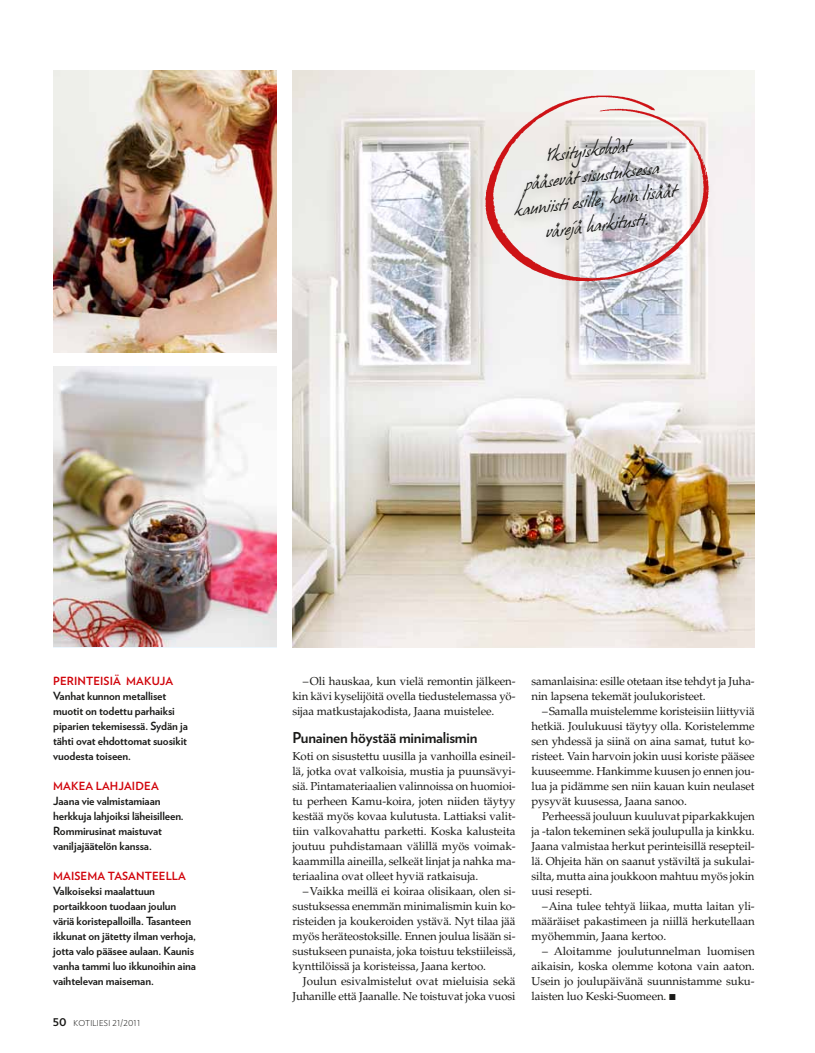
<style>
.page{position:relative;width:815px;height:1053px;background:#fff}
.page>*{position:absolute;margin:0;border:0;box-sizing:border-box;transform-origin:0 0}
.t1{font:15px/25px "Hans Hand";color:#1a1a18;text-align:center}
.t2{font:700 15px "Verlag";letter-spacing:-.015em;color:#1a1a18}
.t3{font:11.5px/15px "Palatino LT Std";letter-spacing:-.01em;color:#1a1a18;text-align:justify}
.t4{font:700 11.25px/15px "Verlag";letter-spacing:-.01em;color:#1a1a18}
.t5{font:700 11.25px "Verlag";letter-spacing:.24em;color:#d1050c}
.t6{font:300 8.12px "Verlag";letter-spacing:.03em;color:#1a1a18}
.s1{font-weight:700;font-size:10.62px}
</style>
<div class="page">
<img style="left:292px;top:71px;width:463px;height:576px">
<img style="left:53px;top:71px;width:223px;height:281px">
<img style="left:53px;top:367px;width:223px;height:279px">
<img style="left:480px;top:82px;width:234px;height:217px">
<div style="left:505px;top:128px;width:185px;height:124px;background:#1a1a18;opacity:.25"></div>
<h1 class="t1" style="left:506px;top:149px;width:164px;rotate:-7deg">Yksityiskohdat<br>pääsevät sisustuksessa kauniisti esille, kuin lisäät värejä harkitusti.</h1>
<p class="t5" style="left:53px;top:672px;width:119px">Perinteisiä makuja</p>
<p class="t4" style="left:53px;top:687px;width:136px">Vanhat kunnon metalliset muotit on todettu parhaiksi piparien tekemisessä. Sydän ja tähti ovat ehdottomat suosikit vuodesta toiseen.</p>
<p class="t5" style="left:53px;top:777px;width:105px">makea Lahjaidea</p>
<p class="t4" style="left:53px;top:792px;width:132px">Jaana vie valmistamiaan herkkuja lahjoiksi läheisilleen.<br>Rommirusinat maistuvat vaniljajäätelön kanssa.</p>
<p class="t5" style="left:53px;top:867px;width:132px">maisema tasanteella</p>
<p class="t4" style="left:53px;top:882px;width:144px">Valkoiseksi maalattuun portaikkoon tuodaan joulun väriä koristepalloilla. Tasanteen ikkunat on jätetty ilman verhoja, jotta valo pääsee aulaan. Kaunis vanha tammi luo ikkunoihin aina vaihtelevan maiseman.</p>
<p class="t6" style="left:53px;top:1017px;width:89px"><span class="s1">50</span> KOTILIESI 21/2011</p>
<p class="t3" style="left:292px;top:673px;width:225px;text-indent:11px">–Oli hauskaa, kun vielä remontin jälkeen&shy;kin kävi kyselijöitä ovella tiedustelemassa yö&shy;sijaa matkustajakodista, Jaana muistelee.</p>
<h1 class="t2" style="left:292px;top:725px;width:187px">Punainen höystää minimalismin</h1>
<p class="t3" style="left:292px;top:748px;width:225px">Koti on sisustettu uusilla ja vanhoilla esineil&shy;lä, jotka ovat valkoisia, mustia ja puunsävyi&shy;siä. Pintamateriaalien valinnoissa on huomioi&shy;tu perheen Kamu-koira, joten niiden täytyy kestää myös kovaa kulutusta. Lattiaksi valit&shy;tiin valkovahattu parketti. Koska kalusteita joutuu puhdistamaan välillä myös voimak&shy;kaammilla aineilla, selkeät linjat ja nahka ma&shy;teriaalina ovat olleet hyviä ratkaisuja.</p>
<p class="t3" style="left:292px;top:883px;width:225px;text-indent:11px">–Vaikka meillä ei koiraa olisikaan, olen si&shy;sustuksessa enemmän minimalismin kuin ko&shy;risteiden ja koukeroiden ystävä. Nyt tilaa jää myös heräteostoksille. Ennen joulua lisään si&shy;sustukseen punaista, joka toistuu tekstiileissä, kynttilöissä ja koristeissa, Jaana kertoo.</p>
<p class="t3" style="left:292px;top:973px;width:225px;text-align:right">Joulun esivalmistelut ovat mieluisia sekä<br>Juhanille että Jaanalle. Ne toistuvat joka vuosi</p>
<p class="t3" style="left:531px;top:673px;width:225px">samanlaisina: esille otetaan itse tehdyt ja Juha&shy;nin lapsena tekemät joulukoristeet.</p>
<p class="t3" style="left:531px;top:703px;width:225px;text-indent:11px">–Samalla muistelemme koristeisiin liittyviä hetkiä. Joulukuusi täytyy olla. Koristelemme sen yhdessä ja siinä on aina samat, tutut ko&shy;risteet. Vain harvoin jokin uusi koriste pääsee kuuseemme. Hankimme kuusen jo ennen jou&shy;lua ja pidämme sen niin kauan kuin neulaset pysyvät kuusessa, Jaana sanoo.</p>
<p class="t3" style="left:531px;top:808px;width:225px;text-indent:11px">Perheessä jouluun kuuluvat piparkakkujen ja -talon tekeminen sekä joulupulla ja kinkku.<br>Jaana valmistaa herkut perinteisillä resepteil&shy;lä. Ohjeita hän on saanut ystäviltä ja sukulai&shy;silta, mutta aina joukkoon mahtuu myös jokin uusi resepti.</p>
<p class="t3" style="left:531px;top:898px;width:225px;text-indent:11px">–Aina tulee tehtyä liikaa, mutta laitan yli&shy;määräiset pakastimeen ja niillä herkutellaan myöhemmin, Jaana kertoo.</p>
<p class="t3" style="left:531px;top:943px;width:225px;text-indent:11px">– Aloitamme joulutunnelman luomisen aikaisin, koska olemme kotona vain aaton.<br>Usein jo joulupäivänä suunnistamme suku&shy;laisten luo Keski-Suomeen.</p>
</div>
